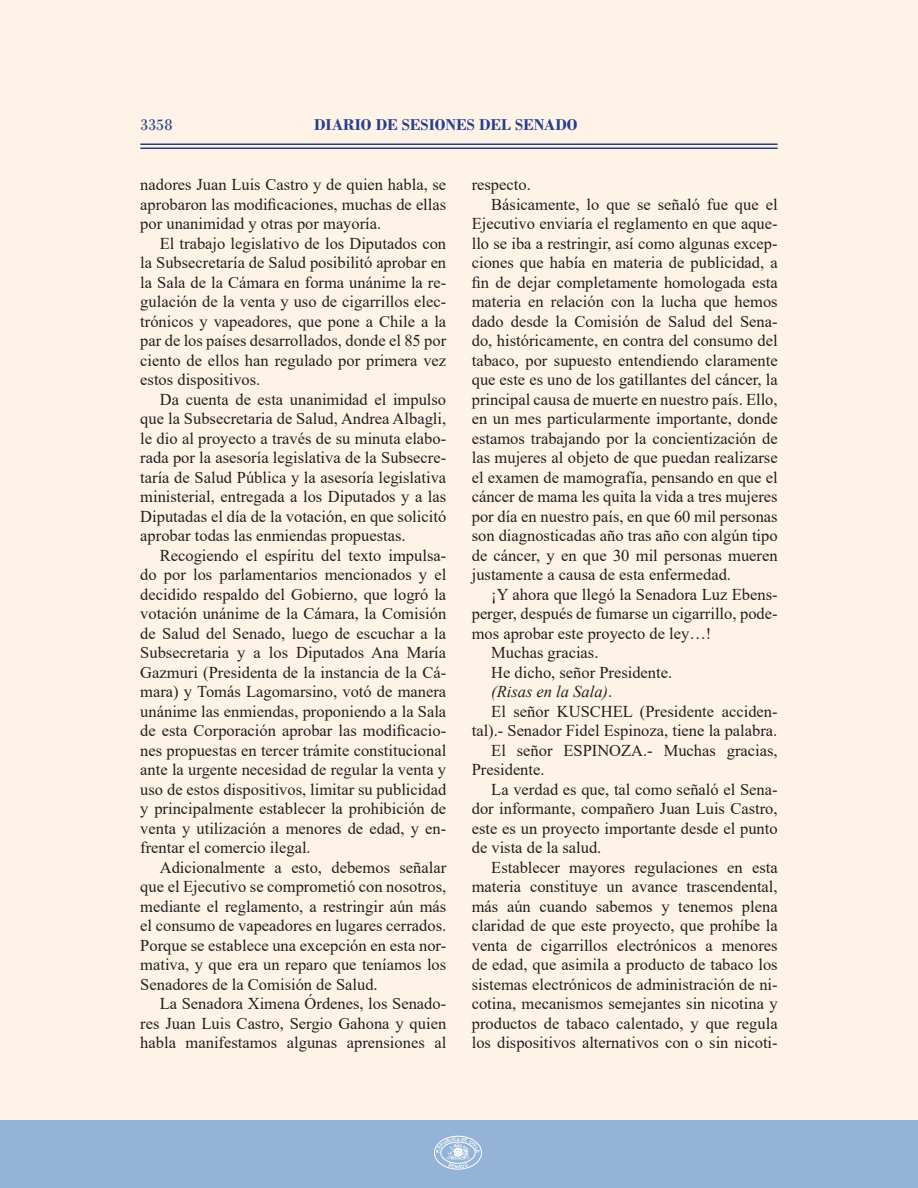
<style>
.page{position:relative;width:918px;height:1188px;background:#fff}
.page>*{position:absolute;margin:0;border:0;box-sizing:border-box;transform-origin:0 0}
.Párrafo_Texto_Sesión{font:16.5px/19.5px "Times New Roman";color:#231f20;text-align:justify}
.t1{font:700 16.5px "Bodoni";color:#253f8e}
.Párrafo_Texto_Sesión-2{font:italic 16.5px "Times New Roman";color:#231f20}
.t2{font:16.5px "Bodoni";color:#253f8e}
.t3{font:700 4.5px "Arial";color:#fff}
.s1{font-style:normal}
</style>
<div class="page">
<div style="left:0;top:1120px;width:918px;height:68px;background:#95b3d7"></div>
<div style="left:434px;top:1136px;width:48px;height:33px;border:1px solid #fff;border-radius:50%"></div>
<hr style="left:140px;top:148px;width:638px;height:1px;background:#253f8e">
<hr style="left:140px;top:144px;width:638px;height:1px;background:#253f8e">
<svg style="left:436px;top:1137px;width:44px;height:31px"></svg>
<p class="t2" style="left:140px;top:115px;width:34px">3358</p>
<p class="t1" style="left:314px;top:114px;width:265px">DIARIO DE SESIONES DEL SENADO</p>
<p class="Párrafo_Texto_Sesión" style="left:140px;top:174px;width:307px">nadores Juan Luis Castro y de quien habla, se aprobaron las modificaciones, muchas de ellas por unanimidad y otras por mayoría.</p>
<p class="Párrafo_Texto_Sesión" style="left:140px;top:233px;width:307px;text-indent:20px">El trabajo legislativo de los Diputados con la Subsecretaría de Salud posibilitó aprobar en la Sala de la Cámara en forma unánime la re&shy;gulación de la venta y uso de cigarrillos elec&shy;trónicos y vapeadores, que pone a Chile a la par de los países desarrollados, donde el 85 por ciento de ellos han regulado por primera vez estos dispositivos.</p>
<p class="Párrafo_Texto_Sesión" style="left:140px;top:389px;width:307px;text-indent:20px">Da cuenta de esta unanimidad el impulso que la Subsecretaria de Salud, Andrea Albagli, le dio al proyecto a través de su minuta elabo&shy;rada por la asesoría legislativa de la Subsecre&shy;taría de Salud Pública y la asesoría legislativa ministerial, entregada a los Diputados y a las Diputadas el día de la votación, en que solicitó aprobar todas las enmiendas propuestas.</p>
<p class="Párrafo_Texto_Sesión" style="left:140px;top:545px;width:307px;text-indent:20px">Recogiendo el espíritu del texto impulsa&shy;do por los parlamentarios mencionados y el decidido respaldo del Gobierno, que logró la votación unánime de la Cámara, la Comisión de Salud del Senado, luego de escuchar a la Subsecretaria y a los Diputados Ana María Gazmuri (Presidenta de la instancia de la Cá&shy;mara) y Tomás Lagomarsino, votó de manera unánime las enmiendas, proponiendo a la Sala de esta Corporación aprobar las modificacio&shy;nes propuestas en tercer trámite constitucional ante la urgente necesidad de regular la venta y uso de estos dispositivos, limitar su publicidad y principalmente establecer la prohibición de venta y utilización a menores de edad, y en&shy;frentar el comercio ilegal.</p>
<p class="Párrafo_Texto_Sesión" style="left:140px;top:857px;width:307px;text-indent:20px">Adicionalmente a esto, debemos señalar que el Ejecutivo se comprometió con nosotros, mediante el reglamento, a restringir aún más el consumo de vapeadores en lugares cerrados.<br>Porque se establece una excepción en esta nor&shy;mativa, y que era un reparo que teníamos los Senadores de la Comisión de Salud.</p>
<p class="Párrafo_Texto_Sesión" style="left:140px;top:993px;width:307px;text-indent:20px">La Senadora Ximena Órdenes, los Senado&shy;res Juan Luis Castro, Sergio Gahona y quien habla manifestamos algunas aprensiones al</p>
<p class="Párrafo_Texto_Sesión" style="left:472px;top:174px;width:61px">respecto.</p>
<p class="Párrafo_Texto_Sesión" style="left:472px;top:194px;width:307px;text-indent:20px">Básicamente, lo que se señaló fue que el Ejecutivo enviaría el reglamento en que aque&shy;llo se iba a restringir, así como algunas excep&shy;ciones que había en materia de publicidad, a fin de dejar completamente homologada esta materia en relación con la lucha que hemos dado desde la Comisión de Salud del Sena&shy;do, históricamente, en contra del consumo del tabaco, por supuesto entendiendo claramente que este es uno de los gatillantes del cáncer, la principal causa de muerte en nuestro país. Ello, en un mes particularmente importante, donde estamos trabajando por la concientización de las mujeres al objeto de que puedan realizarse el examen de mamografía, pensando en que el cáncer de mama les quita la vida a tres mujeres por día en nuestro país, en que 60 mil personas son diagnosticadas año tras año con algún tipo de cáncer, y en que 30 mil personas mueren justamente a causa de esta enfermedad.</p>
<p class="Párrafo_Texto_Sesión" style="left:472px;top:584px;width:307px;text-indent:20px">¡Y ahora que llegó la Senadora Luz Ebens&shy;perger, después de fumarse un cigarrillo, pode&shy;mos aprobar este proyecto de ley…!</p>
<p class="Párrafo_Texto_Sesión" style="left:491px;top:642px;width:109px">Muchas gracias.</p>
<p class="Párrafo_Texto_Sesión" style="left:491px;top:662px;width:183px">He dicho, señor Presidente.</p>
<p class="Párrafo_Texto_Sesión-2" style="left:491px;top:680px;width:122px">(Risas en la Sala)<span class="s1">.</span></p>
<p class="Párrafo_Texto_Sesión" style="left:472px;top:701px;width:307px;text-align:right">El señor KUSCHEL (Presidente acciden&shy;tal).- Senador Fidel Espinoza, tiene la palabra.</p>
<p class="Párrafo_Texto_Sesión" style="left:472px;top:740px;width:307px;text-indent:20px">El señor ESPINOZA.- Muchas gracias,<br>Presidente.</p>
<p class="Párrafo_Texto_Sesión" style="left:472px;top:779px;width:307px;text-indent:20px">La verdad es que, tal como señaló el Sena&shy;dor informante, compañero Juan Luis Castro, este es un proyecto importante desde el punto de vista de la salud.</p>
<p class="Párrafo_Texto_Sesión" style="left:472px;top:857px;width:307px;text-indent:20px">Establecer mayores regulaciones en esta materia constituye un avance trascendental, más aún cuando sabemos y tenemos plena claridad de que este proyecto, que prohíbe la venta de cigarrillos electrónicos a menores de edad, que asimila a producto de tabaco los sistemas electrónicos de administración de ni&shy;cotina, mecanismos semejantes sin nicotina y productos de tabaco calentado, y que regula los dispositivos alternativos con o sin nicoti-</p>
<p class="t3" style="left:457px;top:1136px;width:5px">A</p>
</div>
